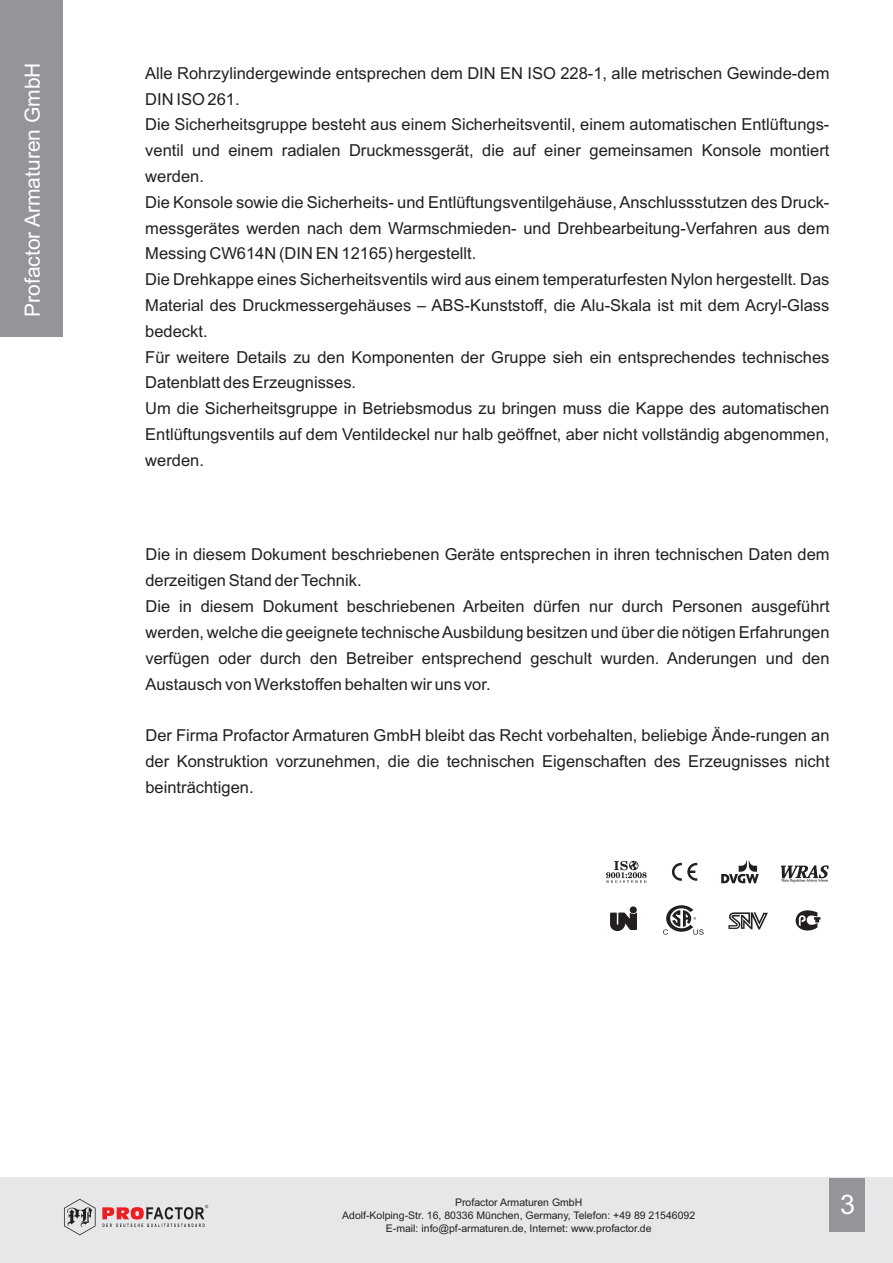
<style>
.page{position:relative;width:893px;height:1263px;background:#fff}
.page>*{position:absolute;margin:0;border:0;box-sizing:border-box;transform-origin:0 0}
.t1{font:27px "Arial";color:#fff}
.t2{font:21px "Arial";color:#fff}
.t3{font:16.5px/25.8px "Arial";color:#231f20}
.t4{font:10.5px/12.9px "Arial";color:#231f20;text-align:center}
</style>
<div class="page">
<div style="left:0;top:0;width:63px;height:336px;background:#939598"></div>
<div style="left:0;top:1178px;width:893px;height:85px;background:#e6e7e9"></div>
<svg style="left:64px;top:1199px;width:32px;height:36px"></svg>
<svg style="left:102px;top:1205px;width:106px;height:22px"></svg>
<div style="left:829px;top:1178px;width:35px;height:54px;background:#939598"></div>
<svg style="left:606px;top:861px;width:41px;height:22px"></svg>
<svg style="left:672px;top:863px;width:25px;height:18px"></svg>
<svg style="left:721px;top:860px;width:38px;height:23px"></svg>
<svg style="left:728px;top:912px;width:40px;height:17px"></svg>
<svg style="left:781px;top:865px;width:48px;height:17px"></svg>
<svg style="left:610px;top:906px;width:27px;height:25px"></svg>
<svg style="left:663px;top:905px;width:41px;height:30px"></svg>
<svg style="left:795px;top:910px;width:25px;height:21px"></svg>
<p class="t2" style="left:24px;top:317px;width:256px;rotate:-90deg">Profactor Armaturen GmbH</p>
<p class="t3" style="left:145px;top:62px;width:686px">Alle Rohrzylindergewinde entsprechen dem DIN EN ISO 228-1, alle metrischen Gewinde-dem DIN ISO 261.<br>Die Sicherheitsgruppe besteht aus einem Sicherheitsventil, einem automatischen Entlüftungs&shy;ventil und einem radialen Druckmessgerät, die auf einer gemeinsamen Konsole montiert werden.<br>Die Konsole sowie die Sicherheits- und Entlüftungsventilgehäuse, Anschlussstutzen des Druck&shy;messgerätes werden nach dem Warmschmieden- und Drehbearbeitung-Verfahren aus dem Messing CW614N (DIN EN 12165) hergestellt.<br>Die Drehkappe eines Sicherheitsventils wird aus einem temperaturfesten Nylon hergestellt. Das Material des Druckmessergehäuses – ABS-Kunststoff, die Alu-Skala ist mit dem Acryl-Glass bedeckt.<br>Für weitere Details zu den Komponenten der Gruppe sieh ein entsprechendes technisches Datenblatt des Erzeugnisses.<br>Um die Sicherheitsgruppe in Betriebsmodus zu bringen muss die Kappe des automatischen Entlüftungsventils auf dem Ventildeckel nur halb geöffnet, aber nicht vollständig abgenommen, werden.</p>
<p class="t3" style="left:145px;top:543px;width:686px">Die in diesem Dokument beschriebenen Geräte entsprechen in ihren technischen Daten dem derzeitigen Stand der Technik.<br>Die in diesem Dokument beschriebenen Arbeiten dürfen nur durch Personen ausgeführt werden, welche die geeignete technische Ausbildung besitzen und über die nötigen Erfahrungen verfügen oder durch den Betreiber entsprechend geschult wurden. Anderungen und den Austausch von Werkstoffen behalten wir uns vor.</p>
<p class="t3" style="left:145px;top:724px;width:686px;text-align:justify">Der Firma Profactor Armaturen GmbH bleibt das Recht vorbehalten, beliebige Ände-rungen an der Konstruktion vorzunehmen, die die technischen Eigenschaften des Erzeugnisses nicht beinträchtigen.</p>
<p class="t4" style="left:342px;top:1197px;width:355px">Profactor Armaturen GmbH<br>Adolf-Kolping-Str. 16, 80336 München, Germany, Telefon: +49 89 21546092<br>E-mail: info@pf-armaturen.de, Internet: www.profactor.de</p>
<h1 class="t1" style="left:840px;top:1195px;width:17px">3</h1>
</div>
